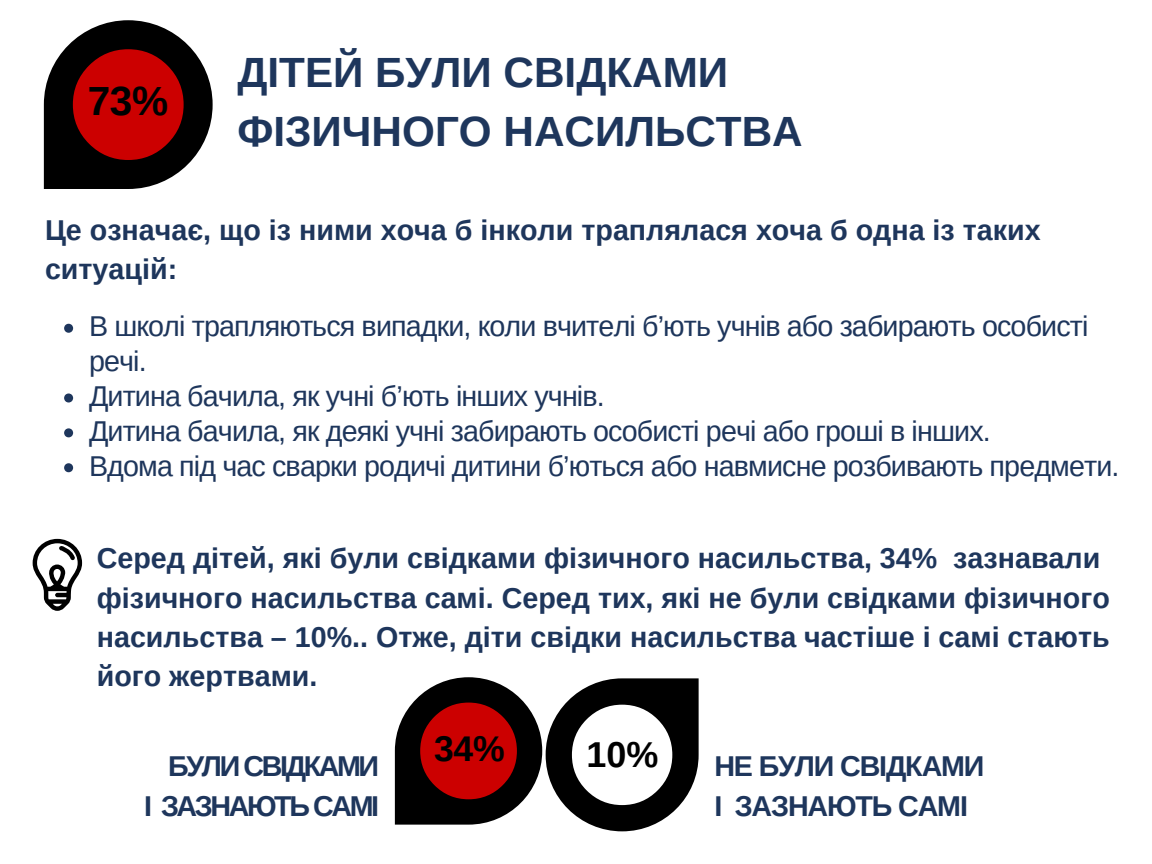
<style>
.page{position:relative;width:1152px;height:864px;background:#fff}
.page>*{position:absolute;margin:0;border:0;box-sizing:border-box;transform-origin:0 0}
.t1{font:700 42.3px/59.7px "Arimo";color:#1e365c}
.t2{font:700 40.65px "Arimo";color:#000}
.t3{font:700 36px "Arimo";color:#000}
.t4{font:700 35.7px "Arimo";color:#000}
.t5{font:700 28.65px/39.3px "Arimo";color:#1e365c}
.t6{font:28.65px/34.8px "Arimo";letter-spacing:-.03em;color:#1e365c}
.t7{font:700 28.65px/39.3px "Arimo";letter-spacing:-.04em;color:#1e365c}
.t8{font:700 28.65px "Arimo";letter-spacing:-.085em;color:#1e365c}
</style>
<div class="page">
<svg style="left:44px;top:20px;width:169px;height:169px"></svg>
<svg style="left:64px;top:324px;width:9px;height:9px"></svg>
<svg style="left:64px;top:394px;width:9px;height:9px"></svg>
<svg style="left:64px;top:428px;width:9px;height:9px"></svg>
<svg style="left:64px;top:463px;width:9px;height:9px"></svg>
<svg style="left:395px;top:677px;width:304px;height:154px"></svg>
<svg style="left:33px;top:539px;width:49px;height:72px"></svg>
<h2 class="t2" style="left:88px;top:78px;width:82px">73%</h2>
<h1 class="t1" style="left:237px;top:42px;width:567px">ДІТЕЙ БУЛИ СВІДКАМИ<br>ФІЗИЧНОГО НАСИЛЬСТВА</h1>
<p class="t5" style="left:45px;top:210px;width:997px">Це означає, що із ними хоча б інколи траплялася хоча б одна із таких ситуацій:</p>
<p class="t6" style="left:89px;top:309px;width:1032px">В школі трапляються випадки, коли вчителі б’ють учнів або забирають особисті речі.<br>Дитина бачила, як учні б’ють інших учнів.<br>Дитина бачила, як деякі учні забирають особисті речі або гроші в інших.<br>Вдома під час сварки родичі дитини б’ються або навмисне розбивають предмети.</p>
<p class="t5" style="left:97px;top:539px;width:1015px">Серед дітей, які були свідками фізичного насильства, 34% зазнавали фізичного насильства самі. Серед тих, які не були свідками фізичного насильства – 10%.. Отже, діти свідки насильства частіше і самі стають його жертвами.</p>
<p class="t8" style="left:168px;top:750px;width:212px">БУЛИ СВІДКАМИ</p>
<p class="t8" style="left:144px;top:790px;width:236px">І ЗАЗНАЮТЬ САМІ</p>
<p class="t4" style="left:434px;top:728px;width:72px">34%</p>
<p class="t3" style="left:586px;top:735px;width:73px">10%</p>
<p class="t7" style="left:714px;top:747px;width:272px">НЕ БУЛИ СВІДКАМИ<br>І ЗАЗНАЮТЬ САМІ</p>
</div>
